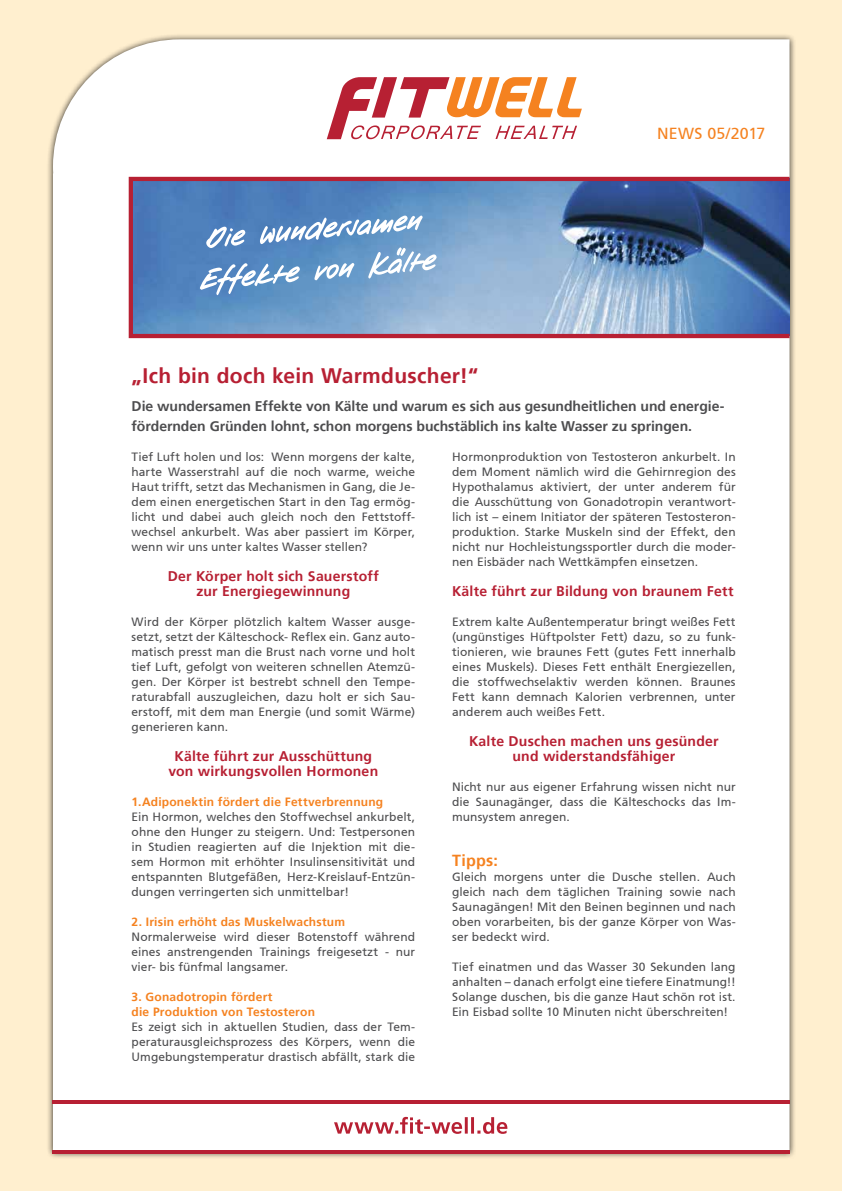
<style>
.page{position:relative;width:842px;height:1191px;background:#ffefcf}
.page>*{position:absolute;margin:0;border:0;box-sizing:border-box;transform-origin:0 0}
.t1{font:700 21px "Frutiger 65";letter-spacing:.015em;color:#b72033}
.t2{font:16px "Frutiger 55 Roman";letter-spacing:.01em;color:#f58220}
.t3{font:700 16px "Frutiger 65";letter-spacing:.02em;color:#f58220}
.t4{font:700 14px/15px "Frutiger 65";letter-spacing:.015em;color:#b72033;text-align:center}
.t5{font:700 14px/20px "Frutiger 65";letter-spacing:-.005em;color:#4d4d4f}
.t6{font:12px/15px "Frutiger 55 Roman";letter-spacing:.005em;color:#4d4d4f;text-align:justify}
.t7{font:700 12px/15px "Frutiger 65";letter-spacing:.015em;color:#f58220}
</style>
<div class="page">
<div style="left:46px;top:33px;width:750px;height:1126px;background:#000;opacity:.75"></div>
<div style="left:53px;top:39px;width:736px;height:1111px;background:#fff"></div>
<hr style="left:52px;top:1150px;width:737px;height:3px;background:#b72033">
<hr style="left:52px;top:1100px;width:737px;height:3px;background:#b72033">
<svg style="left:327px;top:77px;width:255px;height:62px;background:#edb5a7"></svg>
<svg style="left:334px;top:1116px;width:173px;height:17px;background:#e7b7bd"></svg>
<img style="left:134px;top:182px;width:653px;height:151px">
<svg style="left:200px;top:215px;width:237px;height:80px;background:#7ba4ce"></svg>
<div style="left:129px;top:177px;width:663px;height:161px;border:4px solid #b72033"></div>
<h2 class="t2" style="left:657px;top:124px;width:110px">NEWS 05/2017</h2>
<h1 class="t1" style="left:132px;top:363px;width:348px">„Ich bin doch kein Warmduscher!“</h1>
<p class="t5" style="left:132px;top:396px;width:594px">Die wundersamen Effekte von Kälte und warum es sich aus gesundheitlichen und energie&shy;fördernden Gründen lohnt, schon morgens buchstäblich ins kalte Wasser zu springen.</p>
<p class="t6" style="left:452px;top:449px;width:285px">Hormonproduktion von Testosteron ankurbelt. In dem Moment nämlich wird die Gehirnregion des Hypothalamus aktiviert, der unter anderem für die Ausschüttung von Gonadotropin verantwort&shy;lich ist – einem Initiator der späteren Testosteron&shy;produktion. Starke Muskeln sind der Effekt, den nicht nur Hochleistungssportler durch die moder&shy;nen Eisbäder nach Wettkämpfen einsetzen.</p>
<p class="t4" style="left:452px;top:584px;width:283px">Kälte führt zur Bildung von braunem Fett</p>
<p class="t6" style="left:452px;top:614px;width:285px">Extrem kalte Außentemperatur bringt weißes Fett (ungünstiges Hüftpolster Fett) dazu, so zu funk&shy;tionieren, wie braunes Fett (gutes Fett innerhalb eines Muskels). Dieses Fett enthält Energiezellen, die stoffwechselaktiv werden können. Braunes Fett kann demnach Kalorien verbrennen, unter anderem auch weißes Fett.</p>
<p class="t4" style="left:469px;top:734px;width:251px">Kalte Duschen machen uns gesünder und widerstandsfähiger</p>
<p class="t6" style="left:452px;top:779px;width:285px">Nicht nur aus eigener Erfahrung wissen nicht nur die Saunagänger, dass die Kälteschocks das Im&shy;munsystem anregen.</p>
<h2 class="t3" style="left:452px;top:851px;width:47px">Tipps:</h2>
<p class="t6" style="left:452px;top:869px;width:285px">Gleich morgens unter die Dusche stellen. Auch gleich nach dem täglichen Training sowie nach Saunagängen! Mit den Beinen beginnen und nach oben vorarbeiten, bis der ganze Körper von Was&shy;ser bedeckt wird.</p>
<p class="t6" style="left:452px;top:959px;width:285px">Tief einatmen und das Wasser 30 Sekunden lang anhalten – danach erfolgt eine tiefere Einatmung!!<br>Solange duschen, bis die ganze Haut schön rot ist.<br>Ein Eisbad sollte 10 Minuten nicht überschreiten!</p>
<p class="t6" style="left:132px;top:449px;width:285px">Tief Luft holen und los: Wenn morgens der kalte, harte Wasserstrahl auf die noch warme, weiche Haut trifft, setzt das Mechanismen in Gang, die Je&shy;dem einen energetischen Start in den Tag ermög&shy;licht und dabei auch gleich noch den Fettstoff&shy;wechsel ankurbelt. Was aber passiert im Körper, wenn wir uns unter kaltes Wasser stellen?</p>
<p class="t4" style="left:168px;top:569px;width:212px">Der Körper holt sich Sauerstoff zur Energiegewinnung</p>
<p class="t6" style="left:132px;top:614px;width:285px">Wird der Körper plötzlich kaltem Wasser ausge&shy;setzt, setzt der Kälteschock- Reflex ein. Ganz auto&shy;matisch presst man die Brust nach vorne und holt tief Luft, gefolgt von weiteren schnellen Atemzü&shy;gen. Der Körper ist bestrebt schnell den Tempe&shy;raturabfall auszugleichen, dazu holt er sich Sau&shy;erstoff, mit dem man Energie (und somit Wärme) generieren kann.</p>
<p class="t4" style="left:168px;top:749px;width:211px">Kälte führt zur Ausschüttung von wirkungsvollen Hormonen</p>
<p class="t7" style="left:132px;top:794px;width:253px">1.Adiponektin fördert die Fettverbrennung</p>
<p class="t6" style="left:132px;top:809px;width:285px">Ein Hormon, welches den Stoffwechsel ankurbelt, ohne den Hunger zu steigern. Und: Testpersonen in Studien reagierten auf die Injektion mit die&shy;sem Hormon mit erhöhter Insulinsensitivität und entspannten Blutgefäßen, Herz-Kreislauf-Entzün&shy;dungen verringerten sich unmittelbar!</p>
<p class="t7" style="left:132px;top:914px;width:215px">2. Irisin erhöht das Muskelwachstum</p>
<p class="t6" style="left:132px;top:929px;width:285px">Normalerweise wird dieser Botenstoff während eines anstrengenden Trainings freigesetzt - nur vier- bis fünfmal langsamer.</p>
<p class="t7" style="left:132px;top:989px;width:185px">3. Gonadotropin fördert<br>die Produktion von Testosteron</p>
<p class="t6" style="left:132px;top:1019px;width:285px">Es zeigt sich in aktuellen Studien, dass der Tem&shy;peraturausgleichsprozess des Körpers, wenn die Umgebungstemperatur drastisch abfällt, stark die</p>
</div>
